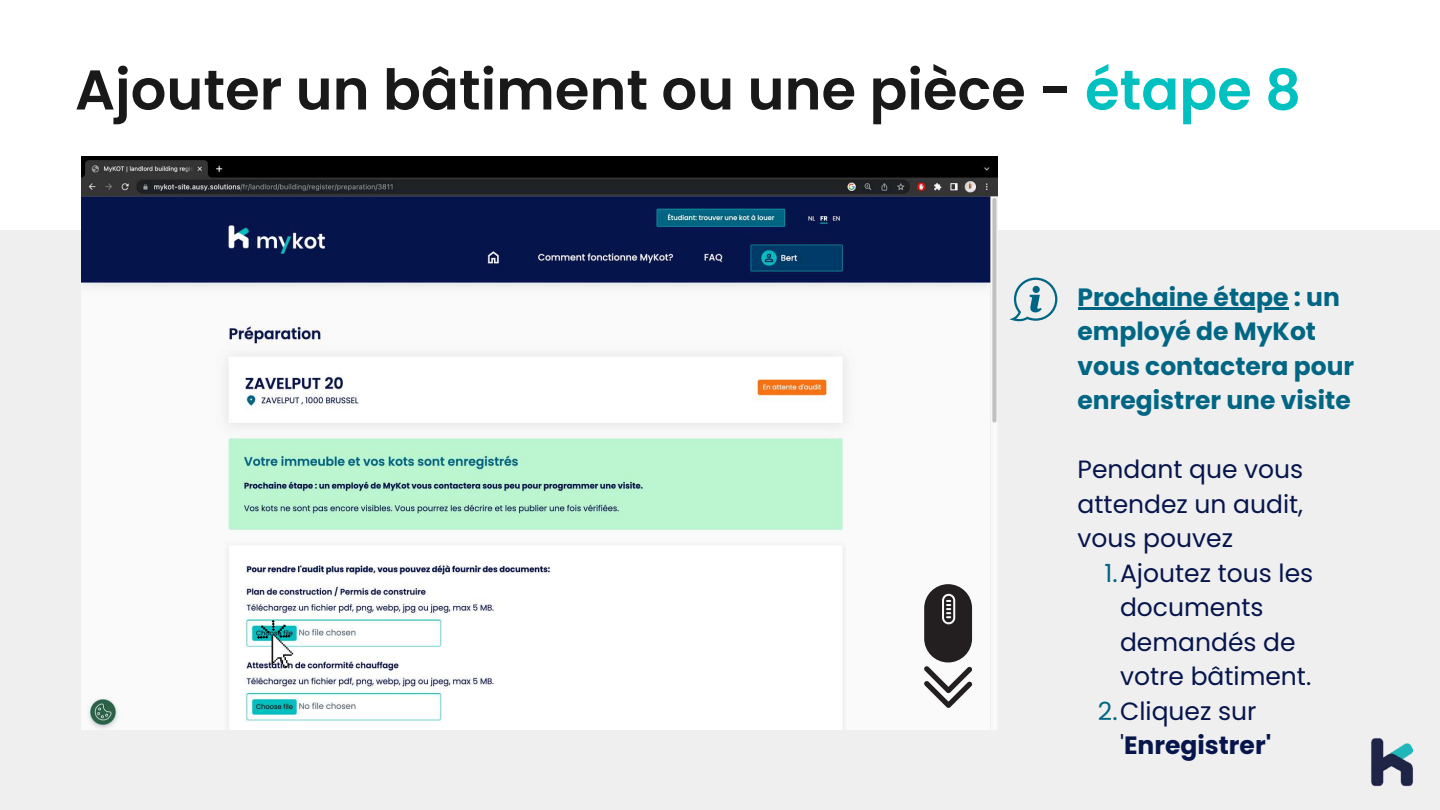
<style>
.page{position:relative;width:1440px;height:810px;background:#fff}
.page>*{position:absolute;margin:0;border:0;box-sizing:border-box;transform-origin:0 0}
.t1{font:600 56px "Poppins";color:#191919}
.t2{font:25px/34.5px "Poppins";color:#06154c;text-align:justify}
.t3{font:700 25px/34.5px "Poppins";color:#006683}
.t4{font:700 25px "Poppins";color:#06154c}
.s1{color:#00c0c0}
.s2{color:#006683}
.s3{font-weight:400}
</style>
<div class="page">
<div style="left:0;top:231px;width:1440px;height:579px;background:#efefef"></div>
<img style="left:81px;top:156px;width:917px;height:573px">
<img style="left:258px;top:621px;width:64px;height:71px">
<svg style="left:924px;top:584px;width:48px;height:124px"></svg>
<svg style="left:1009px;top:278px;width:48px;height:44px"></svg>
<hr style="left:1078px;top:307px;width:211px;height:2px;background:#006683">
<img style="left:1371px;top:738px;width:43px;height:49px">
<h1 class="t1" style="left:75px;top:51px;width:1228px">Ajouter un bâtiment ou une pièce - <span class="s1">étape 8</span></h1>
<p class="t3" style="left:1078px;top:280px;width:278px">Prochaine étape : un employé de MyKot vous contactera pour enregistrer une visite</p>
<p class="t2" style="left:1078px;top:452px;width:227px">Pendant que vous attendez un audit, vous pouvez</p>
<p class="t2" style="left:1104px;top:556px;width:210px"><span class="s2">1.</span>Ajoutez tous les</p>
<p class="t2" style="left:1120px;top:590px;width:145px">documents</p>
<p class="t2" style="left:1120px;top:625px;width:177px">demandés de</p>
<p class="t2" style="left:1120px;top:659px;width:193px">votre bâtiment.</p>
<p class="t2" style="left:1098px;top:694px;width:160px"><span class="s2">2.</span>Cliquez sur</p>
<p class="t4" style="left:1120px;top:728px;width:153px"><span class="s3">'</span>Enregistrer'</p>
</div>
